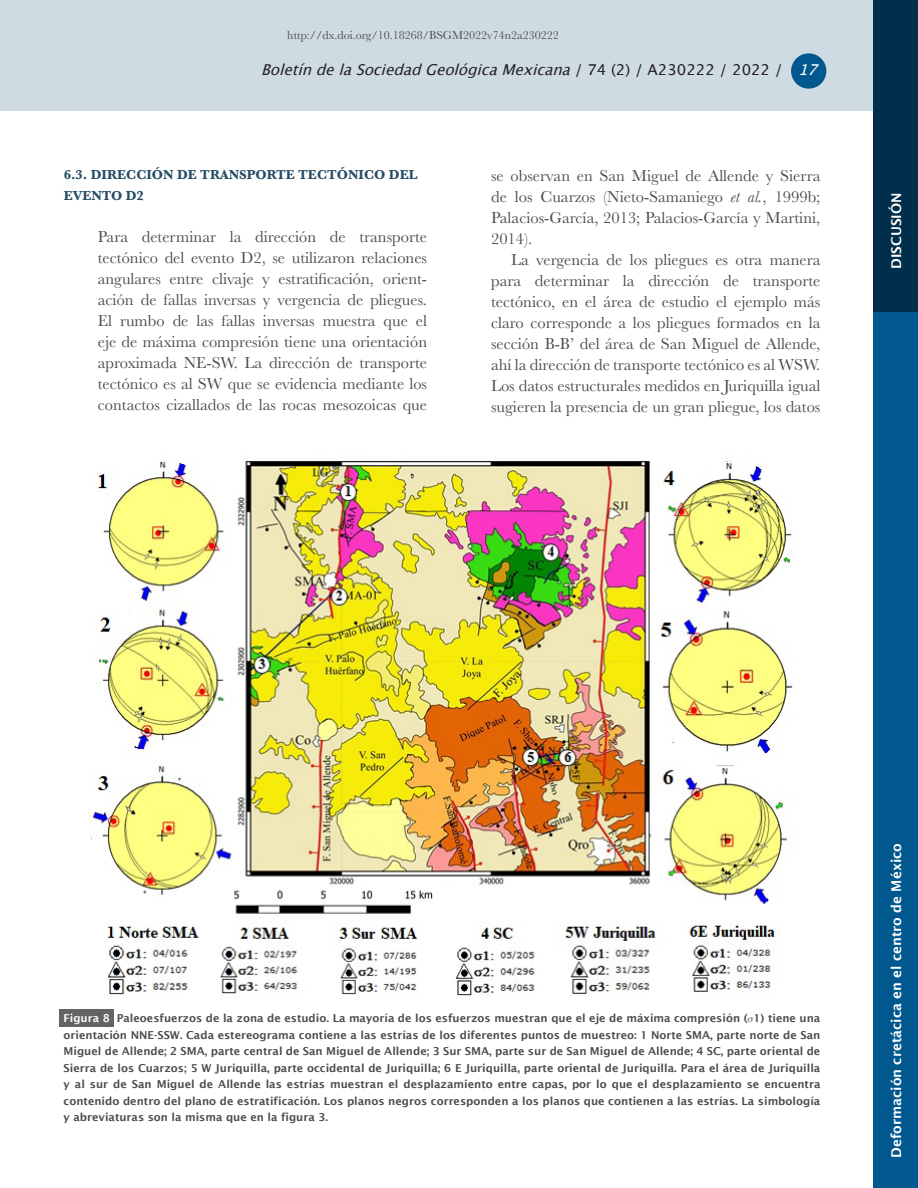
<style>
.page{position:relative;width:918px;height:1188px;background:#fff}
.page>*{position:absolute;margin:0;border:0;box-sizing:border-box;transform-origin:0 0}
.Indented-text{font:16.5px/21px "Baskerville";color:#4b4c4d;text-align:justify}
.t1{font:italic 15px "Lucida Grande";color:#231f20}
.Sección{font:600 13.5px "Lucida Sans";color:#fff}
.Jerarquía_2{font:700 13.5px/21px "Baskerville";color:#274d66}
.t2{font:12px "Baskerville";color:#4b4c4d}
.Pie_de_figura{font:600 10.95px/16.5px "Lucida Sans";color:#4b4c4d;text-align:justify}
.Pie_de_figura__númer{font:600 10.95px "Lucida Sans";color:#fff}
.s1{font-style:normal}
.s2{color:#fff}
.s3{font-style:italic}
.s4{font-family:"Baskerville";font-weight:400}
</style>
<div class="page">
<div style="left:874px;top:311px;width:44px;height:877px;background:#01588e"></div>
<div style="left:0;top:0;width:874px;height:111px;background:#cfdbe2"></div>
<div style="left:791px;top:53px;width:35px;height:36px;background:#01588e;border-radius:50%"></div>
<div style="left:874px;top:0;width:44px;height:311px;background:#012e4b"></div>
<img style="left:89px;top:456px;width:705px;height:543px">
<div style="left:59px;top:1009px;width:55px;height:17px;background:#636366"></div>
<p class="t2" style="left:287px;top:27px;width:273px">http://dx.doi.org/10.18268/BSGM2022v74n2a230222</p>
<p class="t1" style="left:261px;top:59px;width:563px">BoletíndelaSociedadGeológicaMexicana<span class="s1">/ 7 4 ( 2 ) / A 2 3 0 2 2 2 / 2 0 2 2 /</span> <span class="s2">17</span></p>
<p class="Jerarquía_2" style="left:64px;top:164px;width:355px">6.3. DIRECCIÓN DE TRANSPORTE TECTÓNICO DEL<br>EVENTO D2</p>
<p class="Indented-text" style="left:98px;top:227px;width:331px">Para determinar la dirección de transporte tectónico del evento D2, se utilizaron relaciones angulares entre clivaje y estratificación, orient&shy;ación de fallas inversas y vergencia de pliegues.<br>El rumbo de las fallas inversas muestra que el eje de máxima compresión tiene una orientación aproximada NE-SW. La dirección de transporte tectónico es al SW que se evidencia mediante los contactos cizallados de las rocas mesozoicas que</p>
<p class="Indented-text" style="left:491px;top:166px;width:331px">se observan en San Miguel de Allende y Sierra de los Cuarzos (Nieto-Samaniego <span class="s3">et al.</span>, 1999b; Palacios-García, 2013; Palacios-García y Martini, 2014).</p>
<p class="Indented-text" style="left:491px;top:250px;width:331px;text-indent:20px">La vergencia de los pliegues es otra manera para determinar la dirección de transporte tectónico, en el área de estudio el ejemplo más claro corresponde a los pliegues formados en la sección B-B’ del área de San Miguel de Allende, ahí la dirección de transporte tectónico es al WSW.<br>Los datos estructurales medidos en Juriquilla igual sugieren la presencia de un gran pliegue, los datos</p>
<p class="Sección" style="left:889px;top:269px;width:78px;rotate:-90deg">DISCUSIÓN</p>
<p class="Pie_de_figura" style="left:64px;top:1010px;width:758px;text-indent:53px">Paleoesfuerzos de la zona de estudio. La mayoría de los esfuerzos muestran que el eje de máxima compresión (<span class="s4">σ</span>1) tiene una orientación NNE-SSW. Cada estereograma contiene a las estrías de los diferentes puntos de muestreo: 1 Norte SMA, parte norte de San Miguel de Allende; 2 SMA, parte central de San Miguel de Allende; 3 Sur SMA, parte sur de San Miguel de Allende; 4 SC, parte oriental de Sierra de los Cuarzos; 5 W Juriquilla, parte occidental de Juriquilla; 6 E Juriquilla, parte oriental de Juriquilla. Para el área de Juriquilla y al sur de San Miguel de Allende las estrías muestran el desplazamiento entre capas, por lo que el desplazamiento se encuentra contenido dentro del plano de estratificación. Los planos negros corresponden a los planos que contienen a las estrías. La simbología y abreviaturas son la misma que en la figura 3.</p>
<p class="Pie_de_figura__númer" style="left:64px;top:1012px;width:48px">Figura 8</p>
<p class="Sección" style="left:889px;top:1158px;width:316px;rotate:-90deg">Deformación cretácica en el centro de México</p>
</div>
